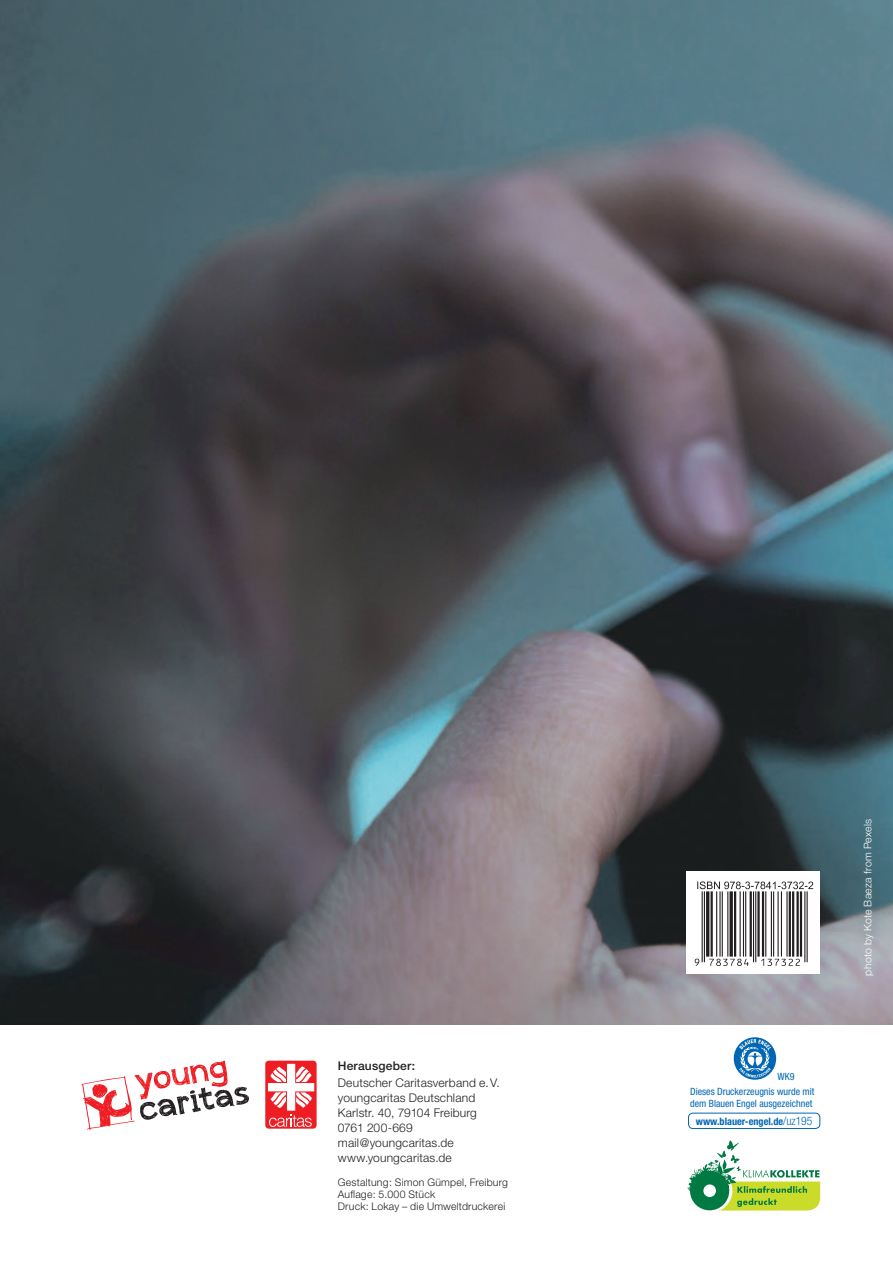
<style>
.page{position:relative;width:893px;height:1263px;background:#fff}
.page>*{position:absolute;margin:0;border:0;box-sizing:border-box;transform-origin:0 0}
.t1{font:300 12px/15px "Helvetica Neue";letter-spacing:.015em;color:#231f20}
.t2{font:500 12px "Helvetica Neue";letter-spacing:.015em;color:#231f20}
.t3{font:300 10.5px/12px "Helvetica Neue";letter-spacing:.02em;color:#231f20}
.t4{font:300 10.5px "Helvetica Neue";letter-spacing:.025em;color:#fff}
.t5{font:700 condensed 10.2px "Helvetica Neue";color:#0166b3}
.t6{font:condensed 10.05px/12px "Helvetica Neue";color:#0166b3}
.s1{font-weight:300;font-size:11.55px}
</style>
<div class="page">
<svg style="left:81px;top:1060px;width:168px;height:70px"></svg>
<div style="left:265px;top:1061px;width:52px;height:68px;background:#ee1d23;border-radius:3px"></div>
<svg style="left:268px;top:1064px;width:46px;height:63px"></svg>
<svg style="left:687px;top:1140px;width:133px;height:71px"></svg>
<img style="left:0;top:0;width:893px;height:1025px">
<div style="left:687px;top:872px;width:133px;height:102px;background:#fff"></div>
<svg style="left:695px;top:881px;width:118px;height:85px"></svg>
<div style="left:688px;top:1113px;width:132px;height:16px;border:1px solid #0166b3;border-radius:4px"></div>
<svg style="left:734px;top:1037px;width:42px;height:43px"></svg>
<p class="t2" style="left:338px;top:1059px;width:79px">Herausgeber:</p>
<p class="t1" style="left:338px;top:1075px;width:164px">Deutscher Caritasverband e.V. youngcaritas Deutschland<br>Karlstr. 40, 79104 Freiburg<br>0761 200-669 mail@youngcaritas.de www.youngcaritas.de</p>
<p class="t3" style="left:338px;top:1176px;width:172px">Gestaltung: Simon Gümpel, Freiburg<br>Auflage: 5.000 Stück<br>Druck: Lokay – die Umweltdruckerei</p>
<p class="t6" style="left:777px;top:1070px;width:19px">WK9</p>
<p class="t6" style="left:690px;top:1085px;width:126px">Dieses Druckerzeugnis wurde mit dem Blauen Engel ausgezeichnet</p>
<p class="t5" style="left:696px;top:1115px;width:118px">www.blauer-engel.de<span class="s1">/uz195</span></p>
<p class="t4" style="left:861px;top:997px;width:185px;rotate:-90deg">photo by Khuna orn/stock.adob .com</p>
<p class="t4" style="left:861px;top:976px;width:158px;rotate:-90deg">photo by Kote Baeza from Pexels</p>
</div>
